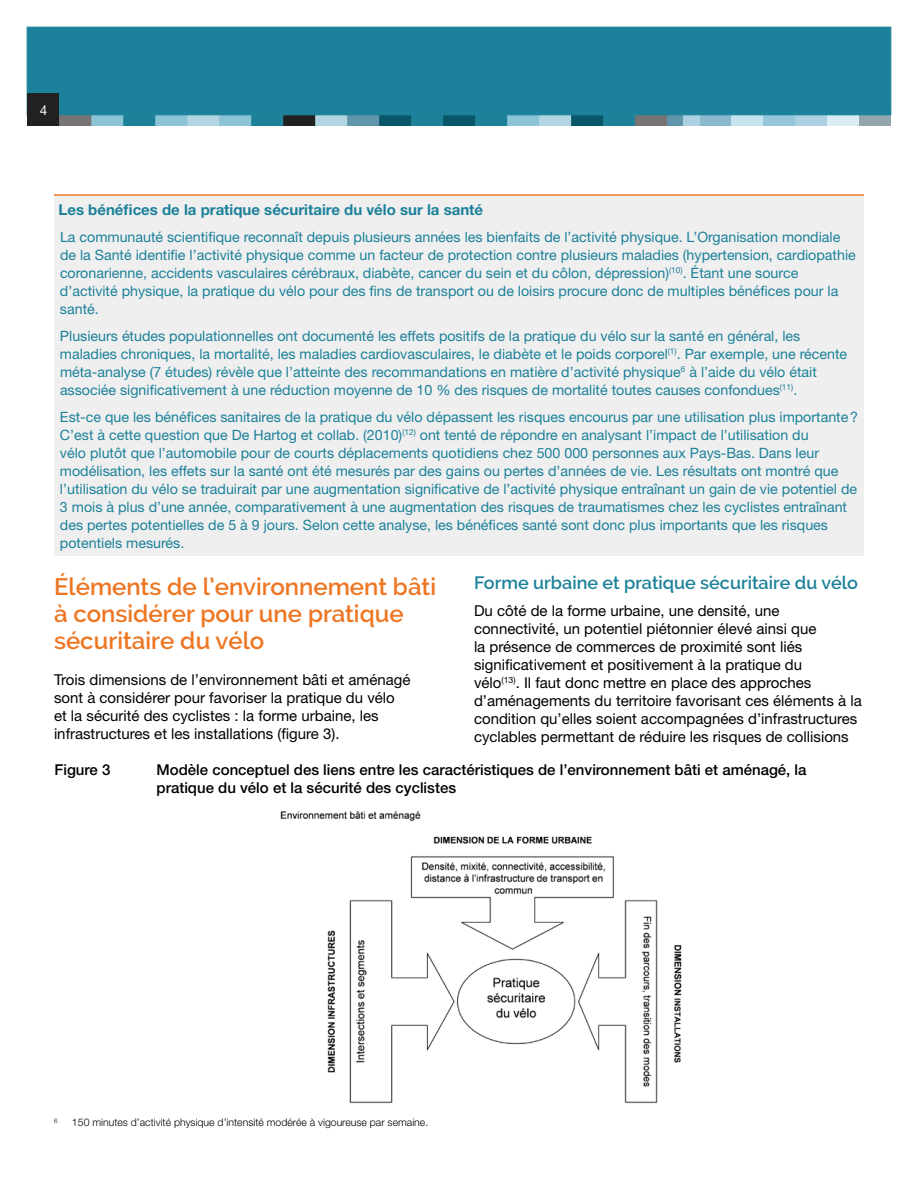
<style>
.page{position:relative;width:918px;height:1188px;background:#fff}
.page>*{position:absolute;margin:0;border:0;box-sizing:border-box;transform-origin:0 0}
.t1{font:600 24px/27px "Raleway";color:#ee7622}
.t2{font:600 18px "Raleway";color:#1c8199}
.t3{font:15px/18px "Helvetica Neue LT Std";color:#000}
.t4{font:500 15px/18px "Helvetica Neue LT Std";color:#000}
.t5{font:700 15px "Helvetica Neue LT Std";color:#1c8199}
.t6{font:14.25px/18px "Helvetica Neue LT Std";color:#1c8199}
.t7{font:13.5px "Helvetica Neue LT Std";color:#fff}
.t8{font:300 10.5px "Helvetica Neue LT Std";color:#000}
.t9{font:300 6.15px "Helvetica Neue LT Std";color:#000}
</style>
<div class="page">
<div style="left:859px;top:110px;width:32px;height:16px;background:#92a7ad"></div>
<div style="left:827px;top:110px;width:32px;height:16px;background:#daedf4"></div>
<div style="left:795px;top:110px;width:32px;height:16px;background:#acd1e3"></div>
<div style="left:763px;top:110px;width:32px;height:16px;background:#95c6dc"></div>
<svg style="left:59px;top:115px;width:704px;height:11px;background:#5c96a7"></svg>
<div style="left:27px;top:27px;width:864px;height:88px;background:#1c819a;border:1px solid #1c819a"></div>
<div style="left:27px;top:94px;width:32px;height:32px;background:#212121"></div>
<hr style="left:54px;top:194px;width:810px;height:2px;background:#ee7622">
<div style="left:54px;top:196px;width:809px;height:360px;background:#efeff0"></div>
<img style="left:280px;top:811px;width:402px;height:293px">
<p class="t7" style="left:40px;top:102px;width:9px">4</p>
<p class="t5" style="left:58px;top:200px;width:426px">Les bénéfices de la pratique sécuritaire du vélo sur la santé</p>
<p class="t6" style="left:60px;top:227px;width:797px">La communauté scientifique reconnaît depuis plusieurs années les bienfaits de l’activité physique. L’Organisation mondiale de la Santé identifie l’activité physique comme un facteur de protection contre plusieurs maladies (hypertension, cardiopathie coronarienne, accidents vasculaires cérébraux, diabète, cancer du sein et du côlon, dépression)<sup>(10)</sup>. Étant une source d’activité physique, la pratique du vélo pour des fins de transport ou de loisirs procure donc de multiples bénéfices pour la santé.</p>
<p class="t6" style="left:60px;top:326px;width:789px">Plusieurs études populationnelles ont documenté les effets positifs de la pratique du vélo sur la santé en général, les maladies chroniques, la mortalité, les maladies cardiovasculaires, le diabète et le poids corporel<sup>(1)</sup>. Par exemple, une récente méta-analyse (7 études) révèle que l’atteinte des recommandations en matière d’activité physique<sup>6</sup> à l’aide du vélo était associée significativement à une réduction moyenne de 10 % des risques de mortalité toutes causes confondues<sup>(11)</sup>.</p>
<p class="t6" style="left:60px;top:407px;width:800px">Est-ce que les bénéfices sanitaires de la pratique du vélo dépassent les risques encourus par une utilisation plus importante?<br>C’est à cette question que De Hartog et collab. (2010)<sup>(12)</sup> ont tenté de répondre en analysant l’impact de l’utilisation du<br>vélo plutôt que l’automobile pour de courts déplacements quotidiens chez 500 000 personnes aux Pays-Bas. Dans leur modélisation, les effets sur la santé ont été mesurés par des gains ou pertes d’années de vie. Les résultats ont montré que l’utilisation du vélo se traduirait par une augmentation significative de l’activité physique entraînant un gain de vie potentiel de 3 mois à plus d’une année, comparativement à une augmentation des risques de traumatismes chez les cyclistes entraînant des pertes potentielles de 5 à 9 jours. Selon cette analyse, les bénéfices santé sont donc plus importants que les risques potentiels mesurés.</p>
<h1 class="t1" style="left:54px;top:573px;width:384px">Éléments de l’environnement bâti à considérer pour une pratique sécuritaire du vélo</h1>
<p class="t3" style="left:54px;top:670px;width:358px">Trois dimensions de l’environnement bâti et aménagé sont à considérer pour favoriser la pratique du vélo et la sécurité des cyclistes : la forme urbaine, les infrastructures et les installations (figure 3).</p>
<p class="t2" style="left:474px;top:572px;width:385px">Forme urbaine et pratique sécuritaire du vélo</p>
<p class="t3" style="left:474px;top:602px;width:389px">Du côté de la forme urbaine, une densité, une connectivité, un potentiel piétonnier élevé ainsi que<br>la présence de commerces de proximité sont liés significativement et positivement à la pratique du<br>vélo<sup>(13)</sup>. Il faut donc mettre en place des approches d’aménagements du territoire favorisant ces éléments à la condition qu’elles soient accompagnées d’infrastructures cyclables permettant de réduire les risques de collisions</p>
<p class="t4" style="left:55px;top:760px;width:57px">Figure 3</p>
<p class="t4" style="left:157px;top:760px;width:652px">Modèle conceptuel des liens entre les caractéristiques de l’environnement bâti et aménagé, la pratique du vélo et la sécurité des cyclistes</p>
<p class="t9" style="left:54px;top:1117px;width:5px">6</p>
<p class="t8" style="left:72px;top:1116px;width:358px">150 minutes d’activité physique d’intensité modérée à vigoureuse par semaine.</p>
</div>
